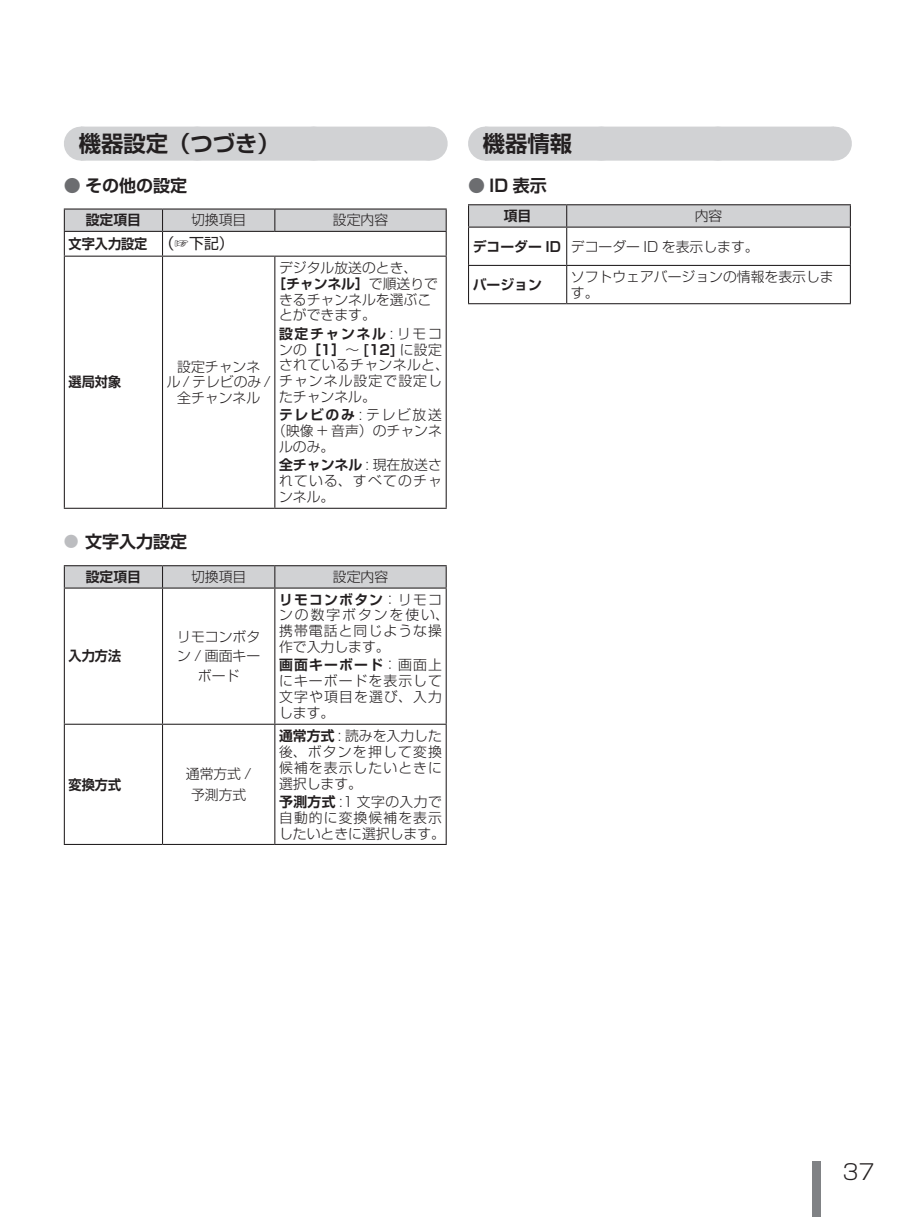
<style>
.page{position:relative;width:919px;height:1217px;background:#fff}
.page>*{position:absolute;margin:0;border:0;box-sizing:border-box;transform-origin:0 0}
._02_小タイトル1{font:700 22.35px "Shin Go Pro De";color:#231f20}
.t1{font:300 21.3px "Shin Go Pro";color:#231f20}
._11_操作手順{font:700 16.95px "Shin Go Pro De";color:#231f20}
._11_操作手順-2{font:14.85px "Shin Go Pro";color:#231f20}
._11_操作手順-3{font:300 13.8px/15.9px "Shin Go Pro";color:#231f20;text-align:justify}
._11_操作手順-4{font:300 13.8px/15.9px "Shin Go Pro";letter-spacing:.03em;color:#231f20}
._11_操作手順-5{font:300 13.8px/15.9px "Shin Go Pro";letter-spacing:.08em;color:#231f20}
.t2{font:700 13.8px "Shin Go Pro De";color:#231f20}
.t3{font:700 13.8px "Shin Go Pro De";color:#231f20;scale:.95 1}
.s1{font-family:"Shin Go Pro";font-weight:400;color:#6c6d70}
.s2{font-family:"Shin Go Pro";font-weight:300}
.s3{font-family:"Shin Go Pro De";font-weight:700}
.s4{font-family:"Shin Go Pro";font-weight:400;font-size:14.85px;color:#bcbdc0}
</style>
<div class="page">
<div style="left:812px;top:1161px;width:9px;height:55px;background:#808285"></div>
<hr style="left:833px;top:126px;width:1px;height:35px;background:#d1d2d4">
<div style="left:485px;top:126px;width:348px;height:35px;background:#d1d2d4"></div>
<hr style="left:468px;top:204px;width:98px;height:1px;background:#231f20">
<hr style="left:566px;top:204px;width:284px;height:1px;background:#231f20">
<div style="left:468px;top:205px;width:382px;height:21px;background:#d1d2d4"></div>
<hr style="left:468px;top:226px;width:98px;height:1px;background:#231f20">
<hr style="left:468px;top:227px;width:1px;height:38px;background:#231f20">
<hr style="left:566px;top:226px;width:284px;height:1px;background:#231f20">
<hr style="left:566px;top:227px;width:1px;height:38px;background:#231f20">
<hr style="left:849px;top:227px;width:1px;height:38px;background:#231f20">
<hr style="left:468px;top:265px;width:98px;height:1px;background:#231f20">
<hr style="left:468px;top:266px;width:1px;height:37px;background:#231f20">
<hr style="left:566px;top:265px;width:284px;height:1px;background:#231f20">
<hr style="left:566px;top:266px;width:1px;height:37px;background:#231f20">
<hr style="left:849px;top:266px;width:1px;height:37px;background:#231f20">
<hr style="left:468px;top:303px;width:98px;height:1px;background:#231f20">
<hr style="left:566px;top:303px;width:284px;height:1px;background:#231f20">
<hr style="left:429px;top:126px;width:1px;height:35px;background:#d1d2d4">
<div style="left:81px;top:126px;width:348px;height:35px;background:#d1d2d4"></div>
<hr style="left:64px;top:208px;width:98px;height:1px;background:#231f20">
<hr style="left:162px;top:208px;width:113px;height:1px;background:#231f20">
<hr style="left:275px;top:208px;width:171px;height:1px;background:#231f20">
<svg style="left:64px;top:209px;width:382px;height:46px"></svg>
<hr style="left:64px;top:255px;width:98px;height:2px;background:#231f20">
<hr style="left:64px;top:257px;width:1px;height:250px;background:#231f20">
<hr style="left:162px;top:255px;width:113px;height:2px;background:#231f20">
<hr style="left:162px;top:257px;width:1px;height:250px;background:#231f20">
<hr style="left:275px;top:255px;width:171px;height:2px;background:#231f20">
<hr style="left:274px;top:257px;width:1px;height:250px;background:#231f20">
<hr style="left:445px;top:257px;width:1px;height:250px;background:#231f20">
<hr style="left:64px;top:507px;width:98px;height:1px;background:#231f20">
<hr style="left:162px;top:507px;width:113px;height:1px;background:#231f20">
<hr style="left:275px;top:507px;width:171px;height:1px;background:#231f20">
<svg style="left:64px;top:565px;width:382px;height:22px;background:#c6c7c9"></svg>
<hr style="left:64px;top:587px;width:98px;height:1px;background:#231f20">
<hr style="left:64px;top:588px;width:1px;height:135px;background:#231f20">
<hr style="left:162px;top:587px;width:113px;height:1px;background:#231f20">
<hr style="left:162px;top:588px;width:1px;height:135px;background:#231f20">
<hr style="left:275px;top:587px;width:171px;height:1px;background:#231f20">
<hr style="left:274px;top:588px;width:1px;height:135px;background:#231f20">
<hr style="left:445px;top:588px;width:1px;height:135px;background:#231f20">
<hr style="left:64px;top:723px;width:98px;height:1px;background:#231f20">
<hr style="left:64px;top:724px;width:1px;height:119px;background:#231f20">
<hr style="left:162px;top:723px;width:113px;height:1px;background:#231f20">
<hr style="left:162px;top:724px;width:1px;height:119px;background:#231f20">
<hr style="left:275px;top:723px;width:171px;height:1px;background:#231f20">
<hr style="left:274px;top:724px;width:1px;height:119px;background:#231f20">
<hr style="left:445px;top:724px;width:1px;height:119px;background:#231f20">
<hr style="left:64px;top:843px;width:98px;height:1px;background:#231f20">
<hr style="left:162px;top:843px;width:113px;height:1px;background:#231f20">
<hr style="left:275px;top:843px;width:171px;height:1px;background:#231f20">
<p class="_02_小タイトル1" style="left:79px;top:125px;width:202px">機器設定（つづき）</p>
<p class="_11_操作手順" style="left:64px;top:171px;width:125px"><span class="s1">●</span> その他の設定</p>
<p class="t2" style="left:86px;top:209px;width:57px">設定項目</p>
<p class="_11_操作手順-3" style="left:191px;top:210px;width:57px">切換項目</p>
<p class="_11_操作手順-3" style="left:333px;top:210px;width:57px">設定内容</p>
<p class="t3" style="left:69px;top:232px;width:84px">文字入力設定</p>
<p class="_11_操作手順-2" style="left:159px;top:231px;width:76px">（☞下記）</p>
<p class="t3" style="left:69px;top:371px;width:57px">選局対象</p>
<p class="_11_操作手順-3" style="left:167px;top:356px;width:105px;text-align:center">設定チャンネ<br>ル / テレビのみ /全チャンネル</p>
<p class="_11_操作手順-3" style="left:279px;top:258px;width:140px">デジタル放送のとき、</p>
<p class="t2" style="left:272px;top:272px;width:167px">［チャンネル］<span class="s2">で順送りで</span></p>
<p class="_11_操作手順-3" style="left:279px;top:289px;width:154px">きるチャンネルを選ぶこ</p>
<p class="_11_操作手順-3" style="left:279px;top:305px;width:98px">とができます。</p>
<p class="_11_操作手順-4" style="left:279px;top:323px;width:171px"><span class="s3">設定チャンネル</span> : リモコンの<span class="s3">［1］</span>〜 <span class="s3">[12]</span> に設定されているチャンネルと、チャンネル設定で設定したチャンネル。</p>
<p class="_11_操作手順-3" style="left:279px;top:405px;width:164px"><span class="s3">テレビのみ</span> : テレビ放送</p>
<p class="_11_操作手順-3" style="left:272px;top:421px;width:171px">（映像 + 音声）のチャンネ</p>
<p class="_11_操作手順-3" style="left:279px;top:437px;width:57px">ルのみ。</p>
<p class="_11_操作手順-3" style="left:279px;top:455px;width:164px"><span class="s3">全チャンネル</span> : 現在放送されている、すべてのチャンネル。</p>
<p class="_11_操作手順" style="left:64px;top:527px;width:125px"><span class="s4">●</span> 文字入力設定</p>
<p class="t2" style="left:86px;top:565px;width:57px">設定項目</p>
<p class="_11_操作手順-3" style="left:191px;top:567px;width:57px">切換項目</p>
<p class="_11_操作手順-3" style="left:333px;top:567px;width:57px">設定内容</p>
<p class="t3" style="left:69px;top:644px;width:57px">入力方法</p>
<p class="t3" style="left:69px;top:772px;width:57px">変換方式</p>
<p class="_11_操作手順-3" style="left:177px;top:625px;width:84px;line-height:19.2px;text-align:center">リモコンボタン / 画面キーボード</p>
<p class="_11_操作手順-3" style="left:186px;top:763px;width:67px">通常方式 /</p>
<p class="_11_操作手順-3" style="left:191px;top:785px;width:57px">予測方式</p>
<p class="_11_操作手順-5" style="left:279px;top:589px;width:171px"><span class="s3">リモコンボタン</span>：リモコンの数字ボタンを使い、携帯電話と同じような操作で入力します。</p>
<p class="_11_操作手順-3" style="left:279px;top:655px;width:164px"><span class="s3">画面キーボード</span>：画面上にキーボードを表示して文字や項目を選び、入力します。</p>
<p class="_11_操作手順-3" style="left:279px;top:725px;width:164px"><span class="s3">通常方式</span> : 読みを入力した後、ボタンを押して変換候補を表示したいときに選択します。</p>
<p class="_11_操作手順-4" style="left:279px;top:791px;width:167px"><span class="s3">予測方式</span> :1 文字の入力で自動的に変換候補を表示したいときに選択します。</p>
<p class="_02_小タイトル1" style="left:483px;top:125px;width:91px">機器情報</p>
<p class="_11_操作手順" style="left:468px;top:171px;width:80px"><span class="s1">●</span> ID 表示</p>
<p class="t2" style="left:503px;top:204px;width:29px">項目</p>
<p class="_11_操作手順-3" style="left:694px;top:206px;width:29px">内容</p>
<p class="t2" style="left:472px;top:235px;width:90px">デコーダー ID</p>
<p class="_11_操作手順-3" style="left:571px;top:236px;width:189px">デコーダー ID を表示します。</p>
<p class="t2" style="left:472px;top:273px;width:71px">バージョン</p>
<p class="_11_操作手順-3" style="left:571px;top:267px;width:264px">ソフトウェアバージョンの情報を表示します。</p>
<h2 class="t1" style="left:842px;top:1154px;width:34px">37</h2>
</div>
